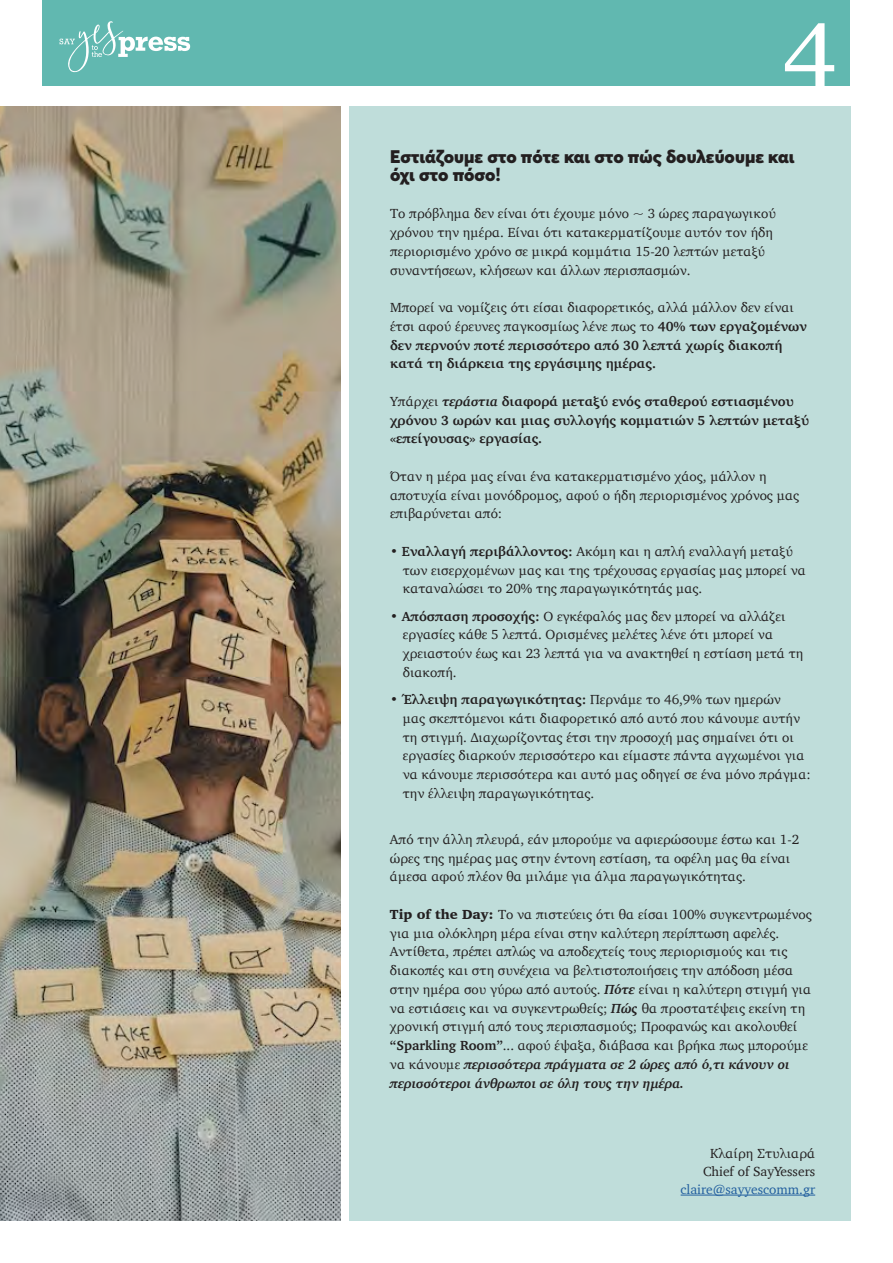
<style>
.page{position:relative;width:893px;height:1263px;background:#fff}
.page>*{position:absolute;margin:0;border:0;box-sizing:border-box;transform-origin:0 0}
.t1{font:97.5px "Georgia";color:#fff}
.t2{font:900 18px/18px "Averta";color:#231f20}
.t3{font:13.5px/18.8px "Charter";color:#231f20}
.t4{font:700 13.5px/18.8px "Charter";color:#231f20}
.t5{font:13.5px "Charter";color:#215e9e}
.s1{font-weight:400}
.s2{font-style:italic}
.s3{font-weight:700}
.s4{font-weight:900}
.s5{font-weight:700;font-style:italic}
</style>
<div class="page">
<div style="left:43px;top:0;width:807px;height:85px;background:#61b8b0"></div>
<svg style="left:60px;top:21px;width:130px;height:51px"></svg>
<img style="left:0;top:106px;width:340px;height:1114px">
<div style="left:349px;top:106px;width:501px;height:1114px;background:#bfddda"></div>
<hr style="left:681px;top:1195px;width:134px;height:1px;background:#215e9e">
<h1 class="t1" style="left:783px;top:-29px;width:57px">4</h1>
<h2 class="t2" style="left:390px;top:147px;width:406px">Εστιάζουμε στο πότε και στο πώς δουλεύουμε και όχι στο πόσο!</h2>
<p class="t3" style="left:390px;top:204px;width:387px">Το πρόβλημα δεν είναι ότι έχουμε μόνο ~ 3 ώρες παραγωγικού χρόνου την ημέρα. Είναι ότι κατακερματίζουμε αυτόν τον ήδη περιορισμένο χρόνο σε μικρά κομμάτια 15-20 λεπτών μεταξύ συναντήσεων, κλήσεων και άλλων περισπασμών.</p>
<p class="t4" style="left:390px;top:298px;width:418px"><span class="s1">Μπορεί να νομίζεις ότι είσαι διαφορετικός, αλλά μάλλον δεν είναι έτσι αφού έρευνες παγκοσμίως λένε πως το</span> 40% των εργαζομένων δεν περνούν ποτέ περισσότερο από 30 λεπτά χωρίς διακοπή κατά τη διάρκεια της εργάσιμης ημέρας.</p>
<p class="t4" style="left:390px;top:392px;width:420px"><span class="s1">Υπάρχει</span> <span class="s2">τεράστια</span> διαφορά μεταξύ ενός σταθερού εστιασμένου χρόνου 3 ωρών και μιας συλλογής κομματιών 5 λεπτών μεταξύ «επείγουσας» εργασίας.</p>
<p class="t3" style="left:390px;top:467px;width:411px">Όταν η μέρα μας είναι ένα κατακερματισμένο χάος, μάλλον η αποτυχία είναι μονόδρομος, αφού ο ήδη περιορισμένος χρόνος μας επιβαρύνεται από:</p>
<p class="t3" style="left:403px;top:542px;width:405px;text-indent:-13px">• <span class="s3">Εναλλαγή περιβάλλοντος:</span> Ακόμη και η απλή εναλλαγή μεταξύ των εισερχομένων μας και της τρέχουσας εργασίας μας μπορεί να καταναλώσει το 20% της παραγωγικότητάς μας.</p>
<p class="t3" style="left:403px;top:606px;width:402px;text-indent:-13px">• <span class="s3">Απόσπαση προσοχής:</span> Ο εγκέφαλός μας δεν μπορεί να αλλάζει εργασίες κάθε 5 λεπτά. Ορισμένες μελέτες λένε ότι μπορεί να χρειαστούν έως και 23 λεπτά για να ανακτηθεί η εστίαση μετά τη διακοπή.</p>
<p class="t3" style="left:403px;top:690px;width:409px;text-indent:-13px">• <span class="s3">Έλλειψη παραγωγικότητας:</span> Περνάμε το 46,9% των ημερών<br>μας σκεπτόμενοι κάτι διαφορετικό από αυτό που κάνουμε αυτήν τη στιγμή. Διαχωρίζοντας έτσι την προσοχή μας σημαίνει ότι οι εργασίες διαρκούν περισσότερο και είμαστε πάντα αγχωμένοι για να κάνουμε περισσότερα και αυτό μας οδηγεί σε ένα μόνο πράγμα: την έλλειψη παραγωγικότητας.</p>
<p class="t3" style="left:390px;top:830px;width:411px">Από την άλλη πλευρά, εάν μπορούμε να αφιερώσουμε έστω και 1-2 ώρες της ημέρας μας στην έντονη εστίαση, τα οφέλη μας θα είναι άμεσα αφού πλέον θα μιλάμε για άλμα παραγωγικότητας.</p>
<p class="t3" style="left:390px;top:905px;width:423px"><span class="s4">Tip of the Day:</span> Το να πιστεύεις ότι θα είσαι 100% συγκεντρωμένος για μια ολόκληρη μέρα είναι στην καλύτερη περίπτωση αφελές.<br>Αντίθετα, πρέπει απλώς να αποδεχτείς τους περιορισμούς και τις διακοπές και στη συνέχεια να βελτιστοποιήσεις την απόδοση μέσα στην ημέρα σου γύρω από αυτούς. <span class="s5">Πότε</span> είναι η καλύτερη στιγμή για να εστιάσεις και να συγκεντρωθείς; <span class="s5">Πώς</span> θα προστατέψεις εκείνη τη χρονική στιγμή από τους περισπασμούς; Προφανώς και ακολουθεί <span class="s3">“Sparkling Room”</span>... αφού έψαξα, διάβασα και βρήκα πως μπορούμε να κάνουμε <span class="s5">περισσότερα πράγματα σε 2 ώρες από ό,τι κάνουν οι περισσότεροι άνθρωποι σε όλη τους την ημέρα.</span></p>
<p class="t3" style="left:703px;top:1144px;width:114px;line-height:18px;text-align:center">Κλαίρη Στυλιαρά<br>Chief of SayYessers</p>
<p class="t5" style="left:681px;top:1177px;width:136px">claire@sayyescomm.gr</p>
</div>
